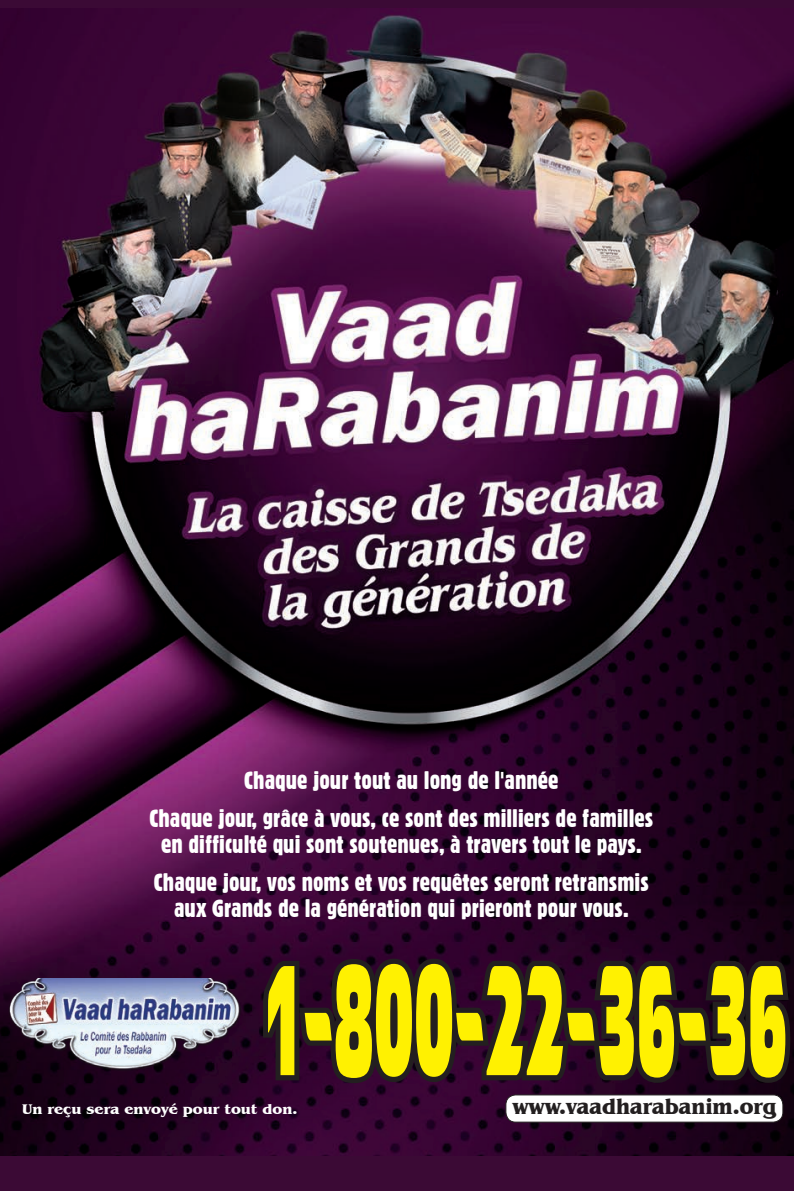
<style>
.page{position:relative;width:794px;height:1191px;background:#3b0a35}
.page>*{position:absolute;margin:0;border:0;box-sizing:border-box;transform-origin:0 0}
.t1{font:900 194.08px "Amerald";color:#fff101;scale:.4 1}
.t2{font:24.32px/37.8px "Gothic 821 Condensed BT";color:#fff;text-align:center;scale:1.04 1}
.t3{font:700 22.22px "Benguiat IT Cby BT";color:#231f20;scale:.95 1}
.t4{font:700 14.35px "Benguiat IT Cby BT";color:#fff;scale:1.06 1}
</style>
<div class="page">
<img style="left:0;top:8px;width:794px;height:1147px">
<div style="left:505px;top:1094px;width:278px;height:28px;border:1px solid #231f20;border-radius:10px"></div>
<img style="left:5px;top:978px;width:240px;height:97px">
<svg style="left:255px;top:952px;width:539px;height:169px"></svg>
<p class="t2" style="left:149px;top:761px;width:486px">Chaque jour tout au long de l'année<br>Chaque jour, grâce à vous, ce sont des milliers de familles</p>
<p class="t2" style="left:154px;top:825px;width:477px;text-align:left">en difficulté qui sont soutenues, à travers tout le pays.<br>Chaque jour, vos noms et vos requêtes seront retransmis</p>
<p class="t2" style="left:174px;top:889px;width:438px">aux Grands de la génération qui prieront pour vous.</p>
<h1 class="t1" style="left:262px;top:932px;width:1315px">1-800-22-36-36</h1>
<p class="t4" style="left:22px;top:1100px;width:261px">Un reçu sera envoyé pour tout don.</p>
<p class="t3" style="left:512px;top:1093px;width:279px">www.vaadharabanim.org</p>
</div>
